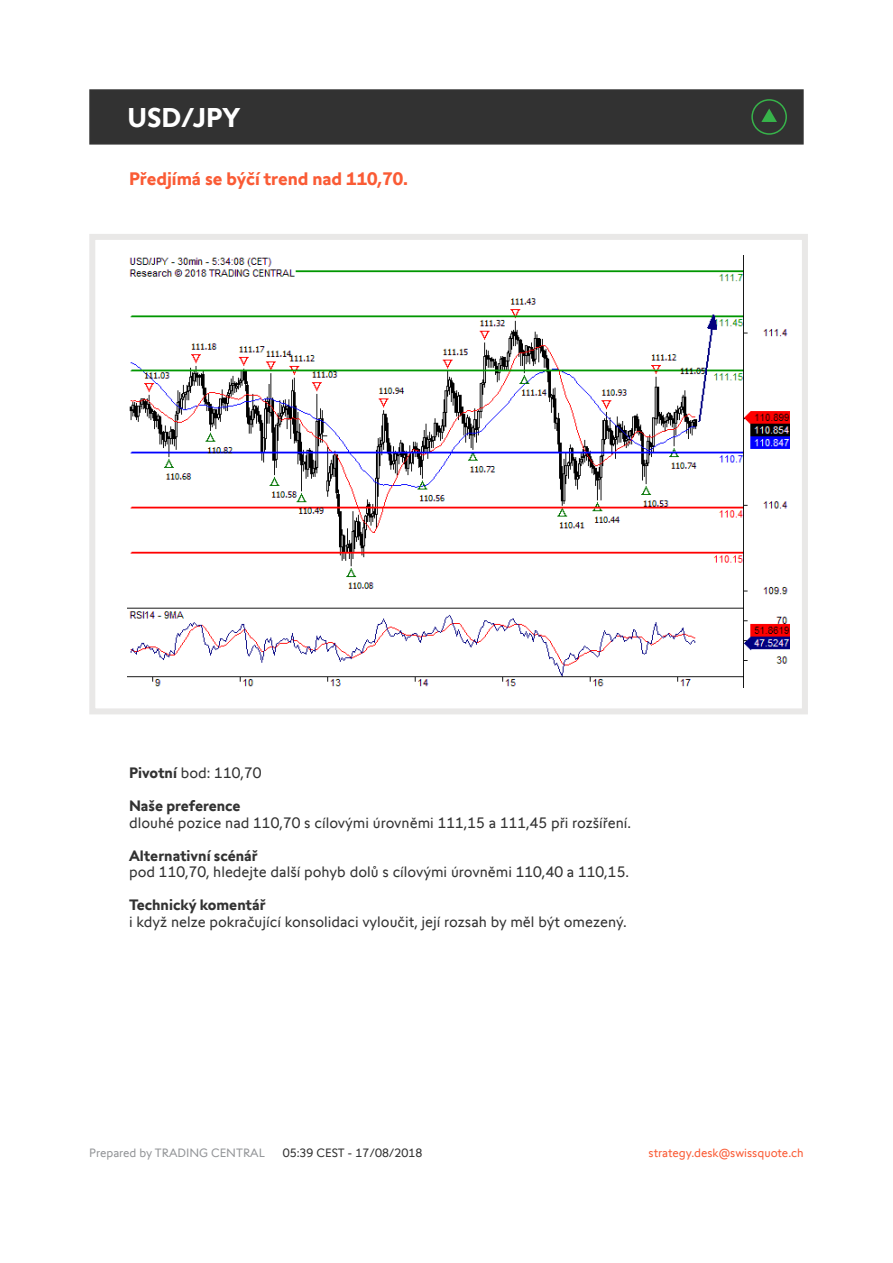
<style>
.page{position:relative;width:893px;height:1263px;background:#fff}
.page>*{position:absolute;margin:0;border:0;box-sizing:border-box;transform-origin:0 0}
.t1{font:700 27px "Swissquote CT";color:#fff}
.t2{font:700 18px "Swissquote CT";color:#fa5b35}
.t3{font:15px "Swissquote CT";color:#323232}
.t4{font:700 15px "Swissquote CT";color:#323232}
.t5{font:12px "Swissquote CT";color:#fa5b35}
.t6{font:12px "Swissquote CT";color:#939598}
.t7{font:12px "Swissquote CT";color:#323232}
.s1{font-weight:700}
</style>
<div class="page">
<div style="left:89px;top:234px;width:719px;height:480px;border:6px solid #e9e8e7"></div>
<div style="left:89px;top:89px;width:715px;height:56px;background:#323232;border:2px solid #323232"></div>
<img style="left:128px;top:255px;width:661px;height:432px">
<svg style="left:751px;top:99px;width:36px;height:36px"></svg>
<h1 class="t1" style="left:128px;top:101px;width:114px">USD/JPY</h1>
<p class="t2" style="left:129px;top:168px;width:281px">Předjímá se býčí trend nad 110,70.</p>
<p class="t3" style="left:129px;top:764px;width:134px"><span class="s1">Pivotní</span> bod: 110,70</p>
<p class="t4" style="left:129px;top:797px;width:113px">Naše preference</p>
<p class="t3" style="left:129px;top:814px;width:503px">dlouhé pozice nad 110,70 s cílovými úrovněmi 111,15 a 111,45 při rozšíření.</p>
<p class="t4" style="left:129px;top:846px;width:130px">Alternativní scénář</p>
<p class="t3" style="left:129px;top:863px;width:501px">pod 110,70, hledejte další pohyb dolů s cílovými úrovněmi 110,40 a 110,15.</p>
<p class="t4" style="left:129px;top:896px;width:138px">Technický komentář</p>
<p class="t3" style="left:129px;top:913px;width:499px">i když nelze pokračující konsolidaci vyloučit, její rozsah by měl být omezený.</p>
<p class="t6" style="left:89px;top:1145px;width:177px">Prepared by TRADING CENTRAL</p>
<p class="t7" style="left:283px;top:1145px;width:141px">05:39 CEST - 17/08/2018</p>
<p class="t5" style="left:649px;top:1145px;width:157px">strategy.desk@swissquote.ch</p>
</div>
